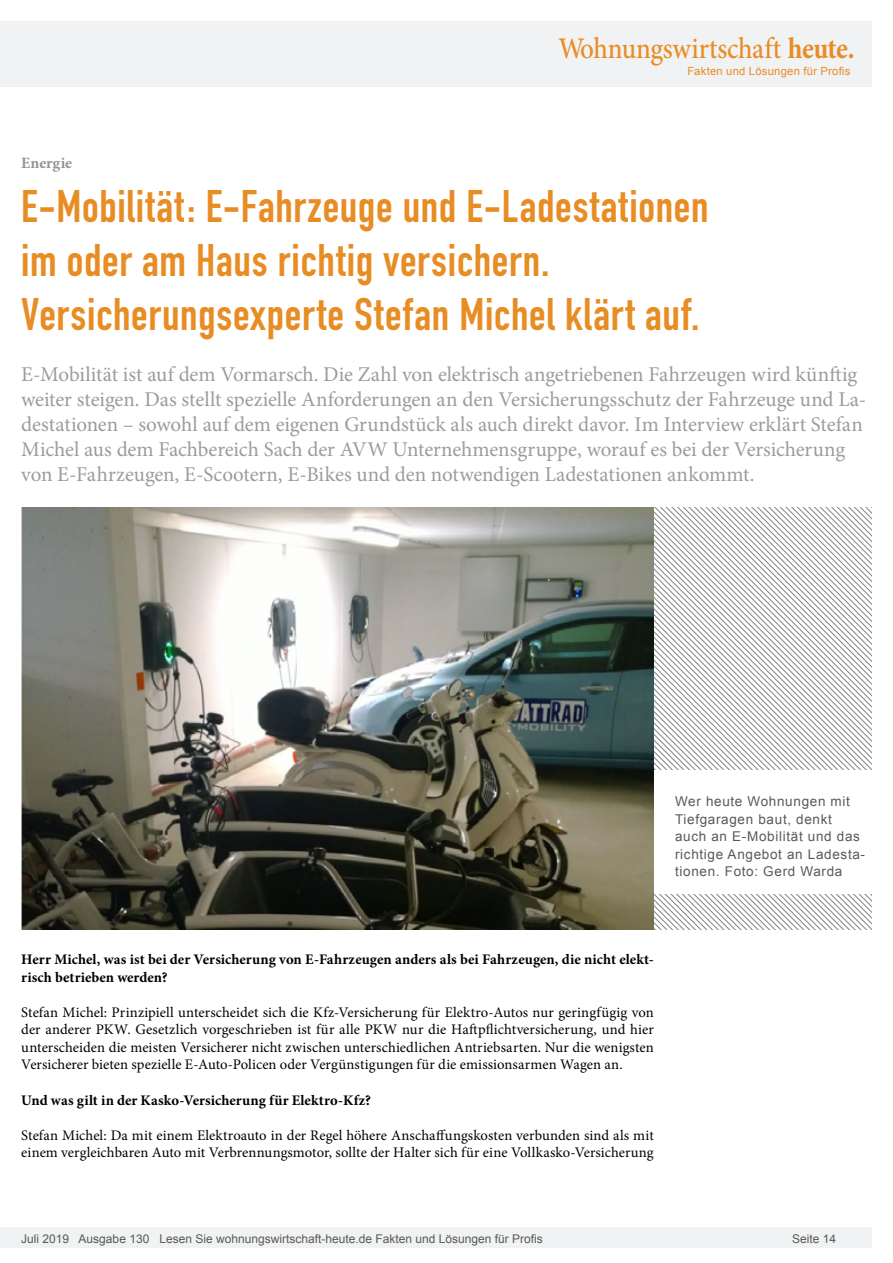
<style>
.page{position:relative;width:893px;height:1263px;background:#fff}
.page>*{position:absolute;margin:0;border:0;box-sizing:border-box;transform-origin:0 0}
.t1{font:45px/54px "DIN Engschrift";letter-spacing:.015em;color:#e88c24}
.t2{font:500 30px "Minion Pro";letter-spacing:-.01em;color:#e88c24;scale:.9 1}
.t3{font:21px/25.2px "Minion Pro";letter-spacing:-.005em;color:#9c9c9c}
.t4{font:700 15.75px "Minion Pro";color:#939393}
.t5{font:14.7px/17.5px "Minion Pro";color:#000;text-align:justify}
.t6{font:700 14.7px/17.5px "Minion Pro";letter-spacing:.005em;color:#000}
.t7{font:13.5px/17.5px "Arial";letter-spacing:.05em;color:#595959}
.t8{font:12px "Arial";color:#595959}
.t9{font:11.25px "Arial";letter-spacing:.025em;color:#e88c24}
.s1{font-weight:700}
</style>
<div class="page">
<div style="left:0;top:1227px;width:872px;height:20px;background:#f1f2f3"></div>
<div style="left:0;top:21px;width:872px;height:66px;background:#f1f2f3"></div>
<svg style="left:654px;top:508px;width:218px;height:88px"></svg>
<svg style="left:654px;top:596px;width:218px;height:333px"></svg>
<div style="left:654px;top:771px;width:237px;height:123px;background:#fff"></div>
<img style="left:21px;top:508px;width:633px;height:421px">
<h2 class="t2" style="left:558px;top:28px;width:331px">Wohnungswirtschaft <span class="s1">heute.</span></h2>
<p class="t9" style="left:687px;top:63px;width:165px">Fakten und Lösungen für Profis</p>
<p class="t4" style="left:21px;top:152px;width:52px">Energie</p>
<h1 class="t1" style="left:21px;top:180px;width:689px">E-Mobilität: E-Fahrzeuge und E-Ladestationen im oder am Haus richtig versichern.<br>Versicherungsexperte Stefan Michel klärt auf.</h1>
<p class="t3" style="left:21px;top:361px;width:846px">E-Mobilität ist auf dem Vormarsch. Die Zahl von elektrisch angetriebenen Fahrzeugen wird künftig weiter steigen. Das stellt spezielle Anforderungen an den Versicherungsschutz der Fahrzeuge und La&shy;destationen – sowohl auf dem eigenen Grundstück als auch direkt davor. Im Interview erklärt Stefan Michel aus dem Fachbereich Sach der AVW Unternehmensgruppe, worauf es bei der Versicherung von E-Fahrzeugen, E-Scootern, E-Bikes und den notwendigen Ladestationen ankommt.</p>
<p class="t7" style="left:675px;top:793px;width:192px">Wer heute Wohnungen mit<br>Tiefgaragen baut, denkt auch an E-Mobilität und das richtige Angebot an Ladesta&shy;tionen. Foto: Gerd Warda</p>
<p class="t6" style="left:21px;top:950px;width:634px">Herr Michel, was ist bei der Versicherung von E-Fahrzeugen anders als bei Fahrzeugen, die nicht elekt&shy;risch betrieben werden?</p>
<p class="t5" style="left:21px;top:1003px;width:634px">Stefan Michel: Prinzipiell unterscheidet sich die Kfz-Versicherung für Elektro-Autos nur geringfügig von der anderer PKW. Gesetzlich vorgeschrieben ist für alle PKW nur die Haftpflichtversicherung, und hier unterscheiden die meisten Versicherer nicht zwischen unterschiedlichen Antriebsarten. Nur die wenigsten Versicherer bieten spezielle E-Auto-Policen oder Vergünstigungen für die emissionsarmen Wagen an.</p>
<p class="t6" style="left:21px;top:1091px;width:351px">Und was gilt in der Kasko-Versicherung für Elektro-Kfz?</p>
<p class="t5" style="left:21px;top:1126px;width:634px">Stefan Michel: Da mit einem Elektroauto in der Regel höhere Anschaffungskosten verbunden sind als mit einem vergleichbaren Auto mit Verbrennungsmotor, sollte der Halter sich für eine Vollkasko-Versicherung</p>
<p class="t8" style="left:21px;top:1230px;width:523px">Juli 2019 Ausgabe 130 Lesen Sie wohnungswirtschaft-heute.de Fakten und Lösungen für Profis</p>
<p class="t8" style="left:792px;top:1231px;width:46px">Seite 14</p>
</div>
